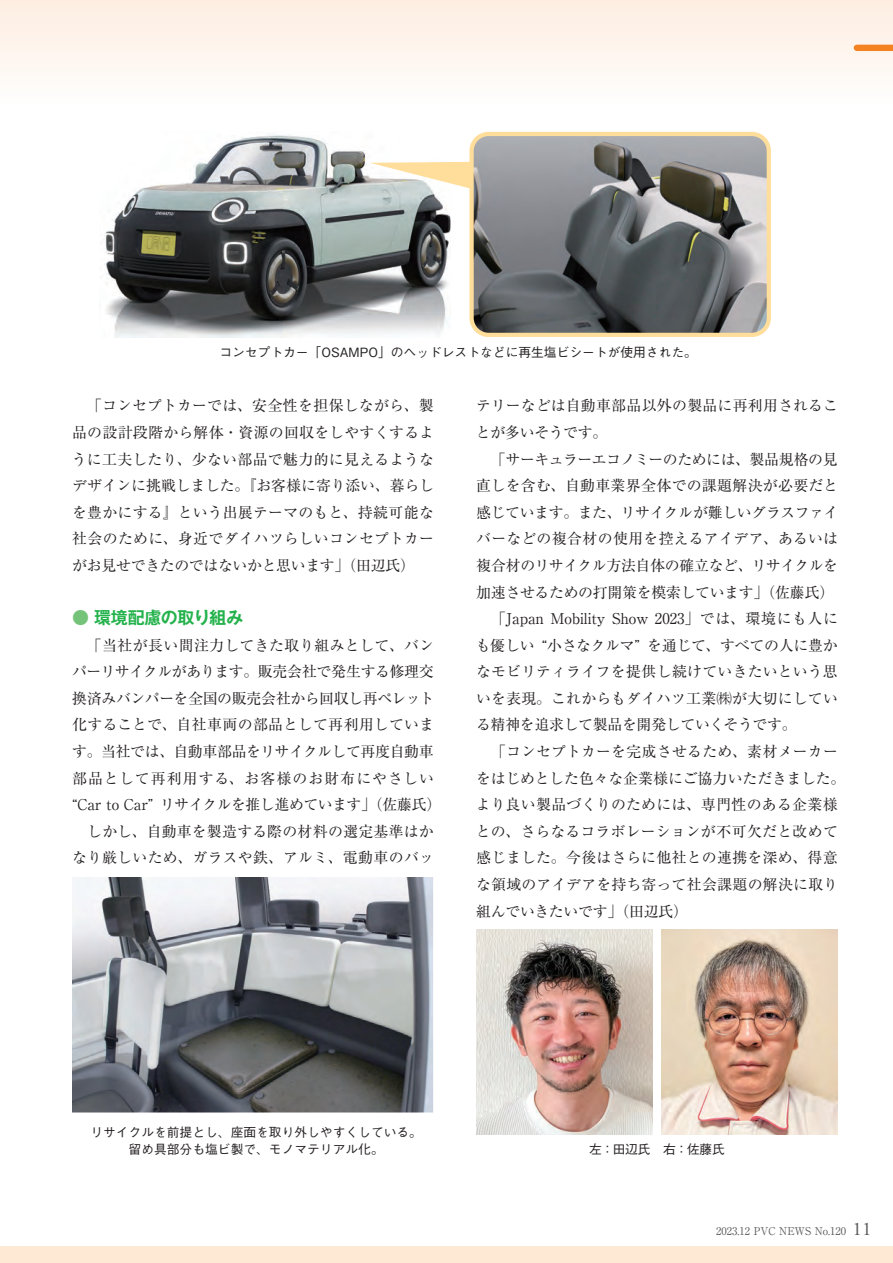
<style>
.page{position:relative;width:893px;height:1263px;background:#fff}
.page>*{position:absolute;margin:0;border:0;box-sizing:border-box;transform-origin:0 0}
.本文タイトルのコピー{font:700 16.95px "Gothic MB101 Pr 6 De";letter-spacing:-.03em;color:#23b24b}
.本文{font:14.85px/26.5px "Ryumin Pr 6";letter-spacing:.005em;color:#231f20}
.キャプション{font:500 12.75px "Gothic BBB Pr 6";color:#231f20}
.t1{font:10.65px "Ryumin Pro";color:#57585a}
.s1{color:#74c379}
.s2{font-family:"Adobe Garamond Pro";font-size:19.2px}
</style>
<div class="page">
<div style="left:0;top:0;width:893px;height:105px;background:linear-gradient(to bottom,#fdede0,#fefefd)"></div>
<svg style="left:0;top:0;width:1px;height:105px"></svg>
<div style="left:0;top:1246px;width:893px;height:17px;background:#fee9d5"></div>
<div style="left:857px;top:45px;width:36px;height:6px;background:#f58220"></div>
<img style="left:72px;top:877px;width:361px;height:236px">
<img style="left:101px;top:134px;width:350px;height:203px">
<img style="left:476px;top:929px;width:177px;height:205px">
<svg style="left:370px;top:162px;width:99px;height:26px"></svg>
<img style="left:474px;top:137px;width:292px;height:195px">
<div style="left:469px;top:132px;width:302px;height:205px;border:4px solid #ffdd9a;border-radius:17px"></div>
<img style="left:661px;top:929px;width:177px;height:205px">
<p class="キャプション" style="left:219px;top:342px;width:479px">コンセプトカー「OSAMPO」のヘッドレストなどに再生塩ビシートが使用された。</p>
<p class="本文" style="left:72px;top:392px;width:364px;text-align:justify">　「コンセプトカーでは、安全性を担保しながら、製品の設計段階から解体・資源の回収をしやすくするように工夫したり、少ない部品で魅力的に見えるようなデザインに挑戦しました。『お客様に寄り添い、暮らしを豊かにする』という出展テーマのもと、持続可能な社会のために、身近でダイハツらしいコンセプトカーがお見せできたのではないかと思います」（田辺氏）</p>
<p class="本文タイトルのコピー" style="left:72px;top:603px;width:173px"><span class="s1">●</span> 環境配慮の取り組み</p>
<p class="本文" style="left:72px;top:631px;width:371px">　「当社が長い間注力してきた取り組みとして、バンパーリサイクルがあります。販売会社で発生する修理交換済みバンパーを全国の販売会社から回収し再ペレット化することで、自社車両の部品として再利用しています。当社では、自動車部品をリサイクルして再度自動車部品として再利用する、お客様のお財布にやさしい“Car to Car” リサイクルを推し進めています」（佐藤氏）</p>
<p class="本文" style="left:72px;top:817px;width:363px">　しかし、自動車を製造する際の材料の選定基準はかなり厳しいため、ガラスや鉄、アルミ、電動車のバッ</p>
<p class="本文" style="left:476px;top:392px;width:364px">テリーなどは自動車部品以外の製品に再利用されることが多いそうです。</p>
<p class="本文" style="left:476px;top:445px;width:364px;text-align:justify">　「サーキュラーエコノミーのためには、製品規格の見直しを含む、自動車業界全体での課題解決が必要だと感じています。また、リサイクルが難しいグラスファイバーなどの複合材の使用を控えるアイデア、あるいは複合材のリサイクル方法自体の確立など、リサイクルを加速させるための打開策を模索しています」（佐藤氏）</p>
<p class="本文" style="left:476px;top:604px;width:363px;text-align:justify">　「Japan Mobility Show 2023」では、環境にも人にも優しい “小さなクルマ” を通じて、すべての人に豊かなモビリティライフを提供し続けていきたいという思いを表現。これからもダイハツ工業㈱が大切にしている精神を追求して製品を開発していくそうです。</p>
<p class="本文" style="left:476px;top:737px;width:371px">　「コンセプトカーを完成させるため、素材メーカーをはじめとした色々な企業様にご協力いただきました。より良い製品づくりのためには、専門性のある企業様との、さらなるコラボレーションが不可欠だと改めて感じました。今後はさらに他社との連携を深め、得意な領域のアイデアを持ち寄って社会課題の解決に取り組んでいきたいです」（田辺氏）</p>
<p class="キャプション" style="left:90px;top:1122px;width:333px">リサイクルを前提とし、座面を取り外しやすくしている。</p>
<p class="キャプション" style="left:129px;top:1139px;width:257px">留め具部分も塩ビ製で、モノマテリアル化。</p>
<p class="キャプション" style="left:589px;top:1139px;width:137px">左：田辺氏　右：佐藤氏</p>
<p class="t1" style="left:716px;top:1223px;width:157px">2023.12 PVC NEWS No.120 <span class="s2">11</span></p>
</div>
